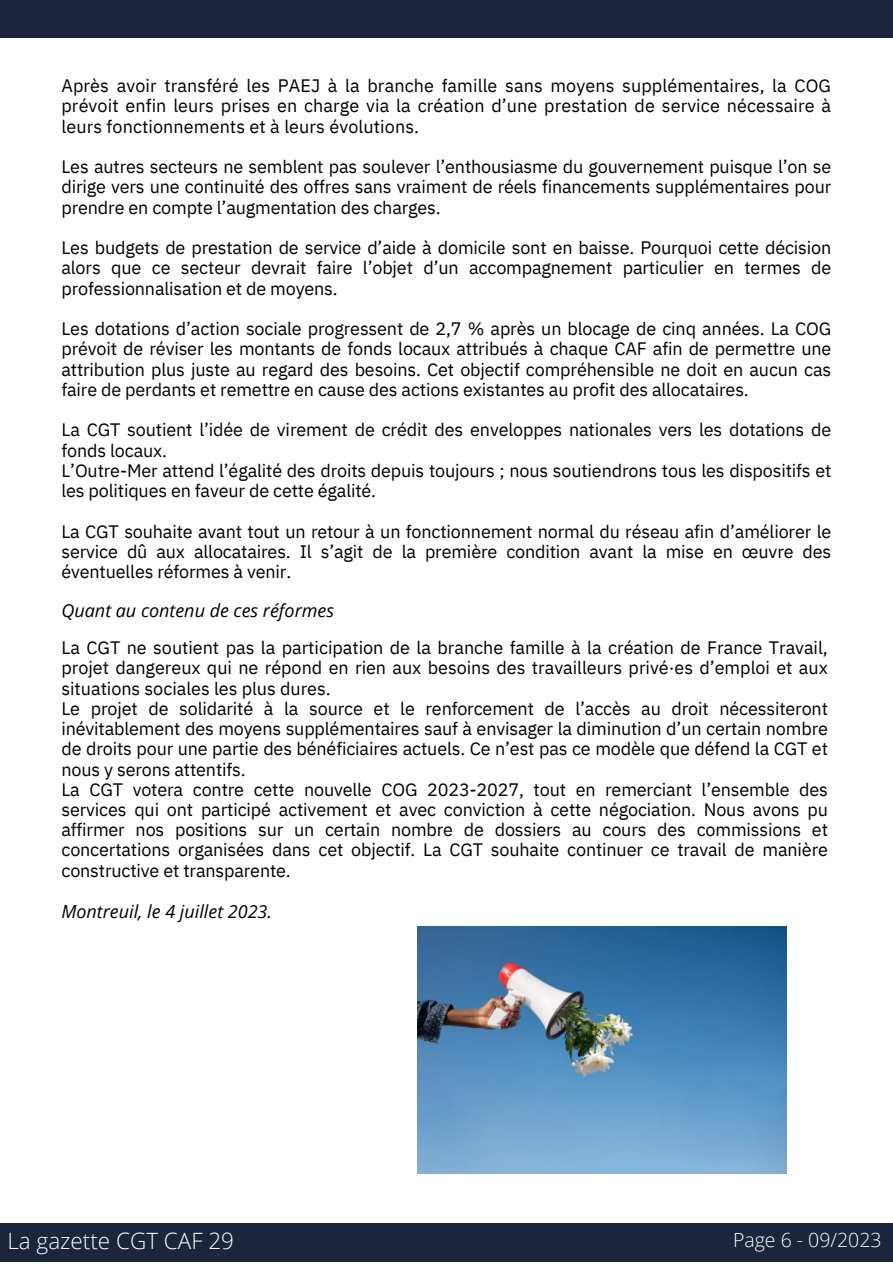
<style>
.page{position:relative;width:893px;height:1264px;background:#fff}
.page>*{position:absolute;margin:0;border:0;box-sizing:border-box;transform-origin:0 0}
.t1{font:300 22.5px "Open Sans";color:#fff}
.t2{font:300 19.5px "Open Sans";color:#fff}
.t3{font:18px/20.2px "IBM Plex Sans";letter-spacing:-.01em;color:#000;text-align:justify}
.t4{font:italic 18px "Open Sans";color:#000}
</style>
<div class="page">
<div style="left:0;top:0;width:892px;height:38px;background:#1b253c"></div>
<div style="left:0;top:1223px;width:892px;height:38px;background:#1b253c"></div>
<img style="left:417px;top:926px;width:369px;height:247px">
<p class="t3" style="left:61px;top:75px;width:771px">Après avoir transféré les PAEJ à la branche famille sans moyens supplémentaires, la COG prévoit enfin leurs prises en charge via la création d’une prestation de service nécessaire à leurs fonctionnements et à leurs évolutions.</p>
<p class="t3" style="left:61px;top:156px;width:771px">Les autres secteurs ne semblent pas soulever l’enthousiasme du gouvernement puisque l’on se dirige vers une continuité des offres sans vraiment de réels financements supplémentaires pour prendre en compte l’augmentation des charges.</p>
<p class="t3" style="left:61px;top:237px;width:771px">Les budgets de prestation de service d’aide à domicile sont en baisse. Pourquoi cette décision alors que ce secteur devrait faire l’objet d’un accompagnement particulier en termes de professionnalisation et de moyens.</p>
<p class="t3" style="left:61px;top:318px;width:771px">Les dotations d’action sociale progressent de 2,7 % après un blocage de cinq années. La COG prévoit de réviser les montants de fonds locaux attribués à chaque CAF afin de permettre une attribution plus juste au regard des besoins. Cet objectif compréhensible ne doit en aucun cas faire de perdants et remettre en cause des actions existantes au profit des allocataires.</p>
<p class="t3" style="left:61px;top:419px;width:771px;text-align:left">La CGT soutient l’idée de virement de crédit des enveloppes nationales vers les dotations de fonds locaux.<br>L’Outre-Mer attend l’égalité des droits depuis toujours ; nous soutiendrons tous les dispositifs et les politiques en faveur de cette égalité.</p>
<p class="t3" style="left:61px;top:520px;width:771px">La CGT souhaite avant tout un retour à un fonctionnement normal du réseau afin d’améliorer le service dû aux allocataires. Il s’agit de la première condition avant la mise en œuvre des éventuelles réformes à venir.</p>
<p class="t4" style="left:61px;top:598px;width:274px">Quant au contenu de ces réformes</p>
<p class="t3" style="left:61px;top:637px;width:768px;text-align:left">La CGT ne soutient pas la participation de la branche famille à la création de France Travail, projet dangereux qui ne répond en rien aux besoins des travailleurs privé·es d’emploi et aux situations sociales les plus dures.<br>Le projet de solidarité à la source et le renforcement de l’accès au droit nécessiteront inévitablement des moyens supplémentaires sauf à envisager la diminution d’un certain nombre de droits pour une partie des bénéficiaires actuels. Ce n’est pas ce modèle que défend la CGT et nous y serons attentifs.<br>La CGT votera contre cette nouvelle COG 2023-2027, tout en remerciant l’ensemble des services qui ont participé activement et avec conviction à cette négociation. Nous avons pu affirmer nos positions sur un certain nombre de dossiers au cours des commissions et concertations organisées dans cet objectif. La CGT souhaite continuer ce travail de manière constructive et transparente.</p>
<p class="t4" style="left:61px;top:899px;width:212px">Montreuil, le 4 juillet 2023.</p>
<p class="t1" style="left:7px;top:1224px;width:228px">La gazette CGT CAF 29</p>
<p class="t2" style="left:733px;top:1226px;width:150px">Page 6 - 09/2023</p>
</div>
